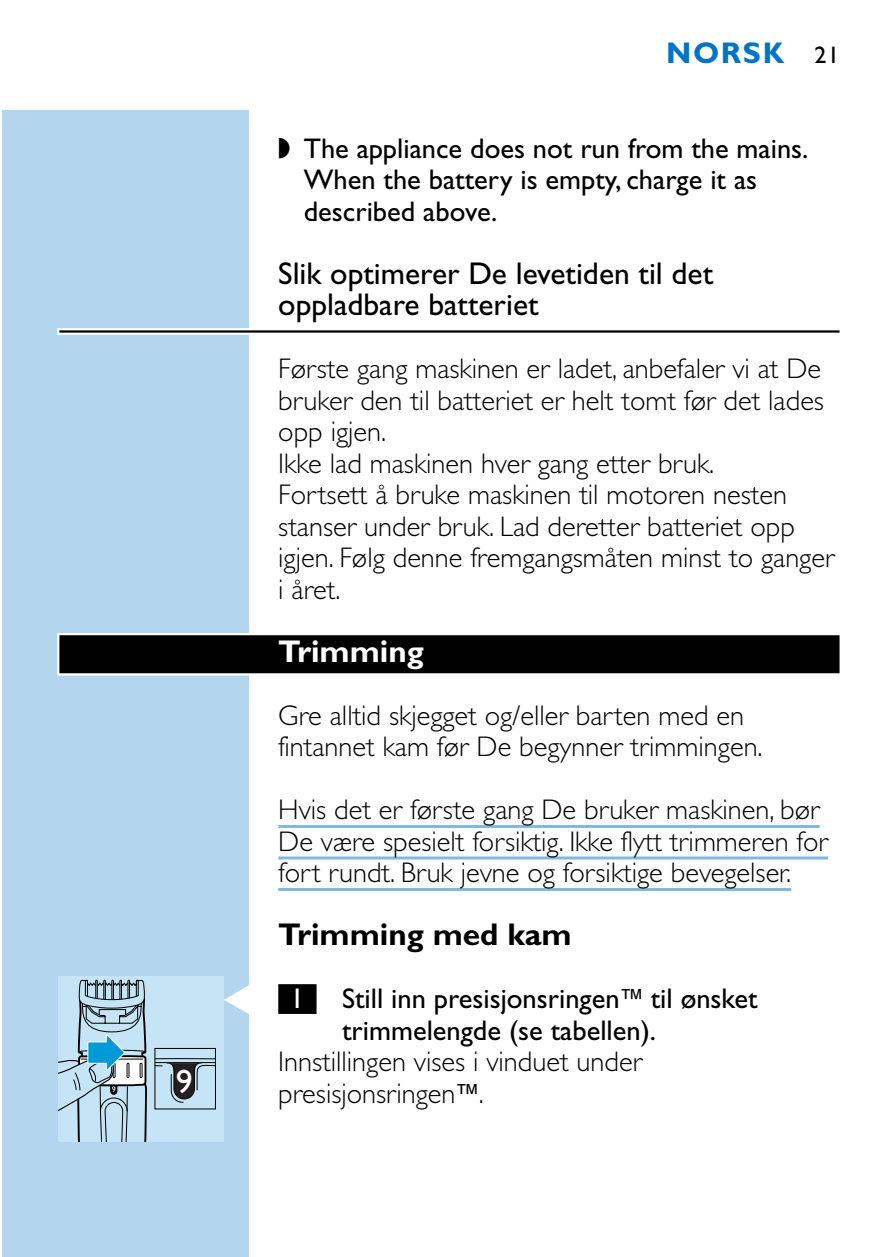
<style>
.page{position:relative;width:891px;height:1257px;background:#fff}
.page>*{position:absolute;margin:0;border:0;box-sizing:border-box;transform-origin:0 0}
.t1{font:54px "Philips Tape";color:#fff}
.t2{font:33.9px "Gill Sans";color:#fff}
.t3{font:31.5px/31.5px "Gill Sans";color:#000}
.t4{font:700 31.5px "Gill Sans";color:#000}
.t5{font:700 31.5px "Gill Sans";color:#fff}
.t6{font:700 30px "Gill Sans";letter-spacing:.055em;color:#0074c5}
.t7{font:300 28.5px/31.5px "Gill Sans";color:#000}
.t8{font:28.5px/31.5px "Gill Sans";color:#000}
.t9{font:8.1px "Gill Sans";color:#fff}
.s1{font-weight:400;font-size:24px;color:#000}
.s2{font-family:"Gill Sans";font-size:28.5px}
.s3{font-family:"Philips Ll Font Plain"}
.s4{font-family:"Philips Ll Font Plain";font-weight:400}
</style>
<div class="page">
<div style="left:2px;top:110px;width:247px;height:1147px;background:#b3d5ee"></div>
<div style="left:57px;top:328px;width:783px;height:7px;background:#fff"></div>
<hr style="left:59px;top:330px;width:781px;height:3px;background:#000">
<div style="left:57px;top:633px;width:783px;height:43px;background:linear-gradient(to right,#b8b8b8,#b8b8b8)"></div>
<div style="left:59px;top:635px;width:781px;height:38px;background:#000"></div>
<hr style="left:278px;top:825px;width:542px;height:3px;background:#80b9e2">
<svg style="left:278px;top:856px;width:550px;height:4px"></svg>
<hr style="left:278px;top:888px;width:513px;height:3px;background:#80b9e2">
<div style="left:278px;top:984px;width:39px;height:30px;background:#000"></div>
<div style="left:58px;top:976px;width:165px;height:165px;background:#c5e4f5"></div>
<svg style="left:58px;top:979px;width:158px;height:162px"></svg>
<hr style="left:155px;top:1062px;width:60px;height:1px;background:#000">
<p class="t9" style="left:112px;top:1087px;width:6px">9</p>
<p class="t2" style="left:176px;top:1070px;width:18px">9</p>
<p class="t6" style="left:666px;top:43px;width:175px">NORSK <span class="s1">21</span></p>
<p class="t8" style="left:304px;top:135px;width:506px;text-indent:-26px">◗ The appliance does not run from the mains.<br>When the battery is empty, charge it as described above.</p>
<p class="t3" style="left:278px;top:261px;width:436px">Slik optimerer De levetiden til det oppladbare batteriet</p>
<p class="t7" style="left:278px;top:356px;width:558px">Første gang maskinen er ladet, anbefaler vi at De bruker den til batteriet er helt tomt før det lades opp igjen.<br>Ikke lad maskinen hver gang etter bruk.<br>Fortsett å bruke maskinen til motoren nesten stanser under bruk. Lad deretter batteriet opp igjen. Følg denne fremgangsmåten minst to ganger i året.</p>
<p class="t5" style="left:278px;top:640px;width:147px">Trimming</p>
<p class="t7" style="left:278px;top:702px;width:486px">Gre alltid skjegget og/eller barten med en fintannet kam før De begynner trimmingen.</p>
<p class="t7" style="left:278px;top:797px;width:551px">Hvis det er første gang De bruker maskinen, bør<br>De være spesielt forsiktig. Ikke flytt trimmeren for fort rundt. Bruk jevne og forsiktige bevegelser.</p>
<p class="t4" style="left:278px;top:924px;width:295px">Trimming med kam</p>
<h1 class="t1" style="left:219px;top:964px;width:87px">C <span class="s2">1</span></h1>
<p class="t8" style="left:342px;top:986px;width:417px">Still inn presisjonsringen<span class="s3">`</span> til ønsket trimmelengde (se tabellen).</p>
<p class="t7" style="left:278px;top:1049px;width:365px">Innstillingen vises i vinduet under presisjonsringen<span class="s4">`</span>.</p>
</div>
